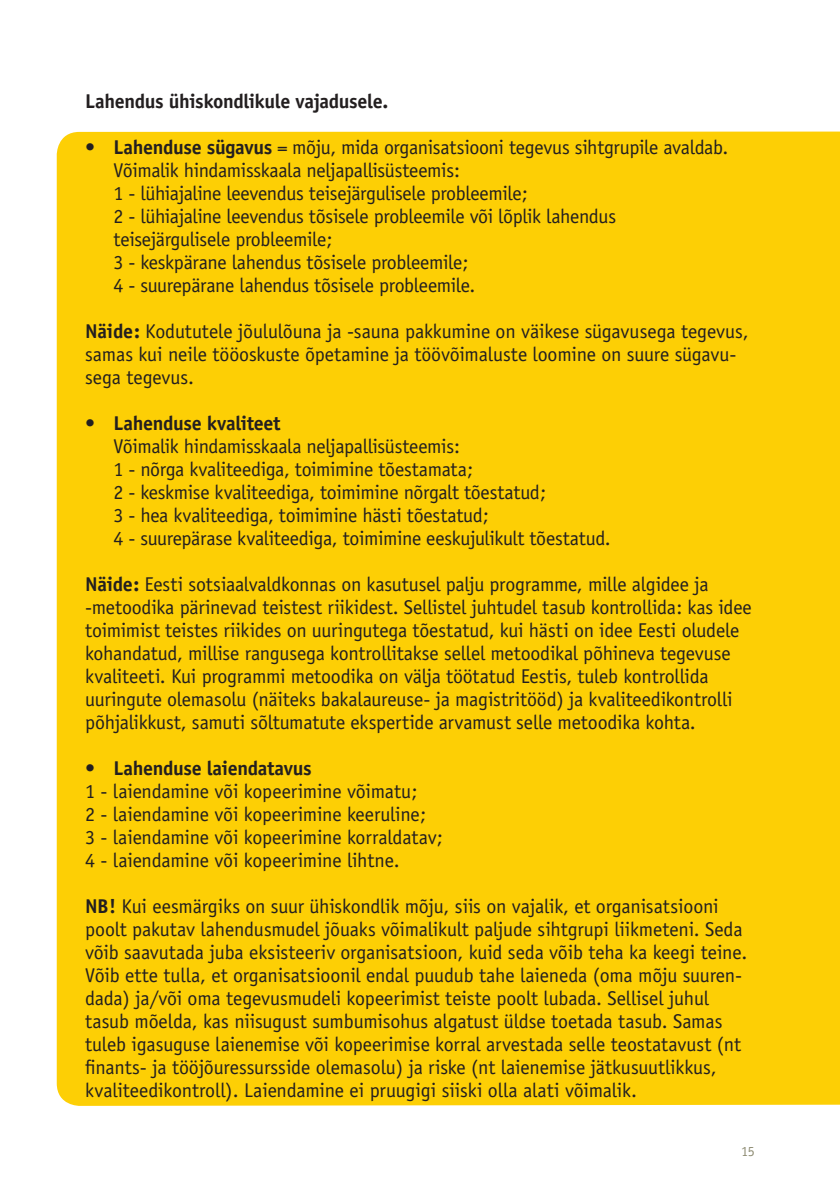
<style>
.page{position:relative;width:840px;height:1191px;background:#fff}
.page>*{position:absolute;margin:0;border:0;box-sizing:border-box;transform-origin:0 0}
.t1{font:20px/23px "Officina Sans";letter-spacing:-.015em;color:#231f20}
.t2{font:700 20px "Officina Sans";letter-spacing:-.02em;color:#231f20}
.t3{font:14px "Officina Sans";color:#8f8d74}
.s1{font-weight:700}
</style>
<div class="page">
<div style="left:57px;top:132px;width:782px;height:974px;background:#fdcf05"></div>
<p class="t2" style="left:85px;top:94px;width:304px">Lahendus ühiskondlikule vajadusele.</p>
<p class="t1" style="left:113px;top:137px;width:616px;text-indent:-28px"><span class="s1">• Lahenduse sügavus</span> = mõju, mida organisatsiooni tegevus sihtgrupile avaldab.<br>Võimalik hindamisskaala neljapallisüsteemis:<br>1 - lühiajaline leevendus teisejärgulisele probleemile;<br>2 - lühiajaline leevendus tõsisele probleemile või lõplik lahendus teisejärgulisele probleemile;<br>3 - keskpärane lahendus tõsisele probleemile;<br>4 - suurepärane lahendus tõsisele probleemile.</p>
<p class="t1" style="left:85px;top:321px;width:664px"><span class="s1">Näide:</span> Kodututele jõululõuna ja -sauna pakkumine on väikese sügavusega tegevus, samas kui neile tööoskuste õpetamine ja töövõimaluste loomine on suure sügavu&shy;sega tegevus.</p>
<p class="t2" style="left:85px;top:416px;width:197px">• Lahenduse kvaliteet</p>
<p class="t1" style="left:113px;top:436px;width:498px">Võimalik hindamisskaala neljapallisüsteemis:<br>1 - nõrga kvaliteediga, toimimine tõestamata;<br>2 - keskmise kvaliteediga, toimimine nõrgalt tõestatud;<br>3 - hea kvaliteediga, toimimine hästi tõestatud;<br>4 - suurepärase kvaliteediga, toimimine eeskujulikult tõestatud.</p>
<p class="t1" style="left:85px;top:574px;width:667px"><span class="s1">Näide:</span> Eesti sotsiaalvaldkonnas on kasutusel palju programme, mille algidee ja -metoodika pärinevad teistest riikidest. Sellistel juhtudel tasub kontrollida: kas idee toimimist teistes riikides on uuringutega tõestatud, kui hästi on idee Eesti oludele kohandatud, millise rangusega kontrollitakse sellel metoodikal põhineva tegevuse kvaliteeti. Kui programmi metoodika on välja töötatud Eestis, tuleb kontrollida uuringute olemasolu (näiteks bakalaureuse- ja magistritööd) ja kvaliteedikontrolli põhjalikkust, samuti sõltumatute ekspertide arvamust selle metoodika kohta.</p>
<p class="t2" style="left:85px;top:761px;width:228px">• Lahenduse laiendatavus</p>
<p class="t1" style="left:85px;top:781px;width:359px">1 - laiendamine või kopeerimine võimatu;<br>2 - laiendamine või kopeerimine keeruline;<br>3 - laiendamine või kopeerimine korraldatav; 4 - laiendamine või kopeerimine lihtne.</p>
<p class="t1" style="left:85px;top:896px;width:663px"><span class="s1">NB!</span> Kui eesmärgiks on suur ühiskondlik mõju, siis on vajalik, et organisatsiooni poolt pakutav lahendusmudel jõuaks võimalikult paljude sihtgrupi liikmeteni. Seda võib saavutada juba eksisteeriv organisatsioon, kuid seda võib teha ka keegi teine.<br>Võib ette tulla, et organisatsioonil endal puudub tahe laieneda (oma mõju suuren&shy;dada) ja/või oma tegevusmudeli kopeerimist teiste poolt lubada. Sellisel juhul tasub mõelda, kas niisugust sumbumisohus algatust üldse toetada tasub. Samas tuleb igasuguse laienemise või kopeerimise korral arvestada selle teostatavust (nt finants- ja tööjõuressursside olemasolu) ja riske (nt laienemise jätkusuutlikkus, kvaliteedikontroll). Laiendamine ei pruugigi siiski olla alati võimalik.</p>
<p class="t3" style="left:740px;top:1146px;width:15px">15</p>
</div>
